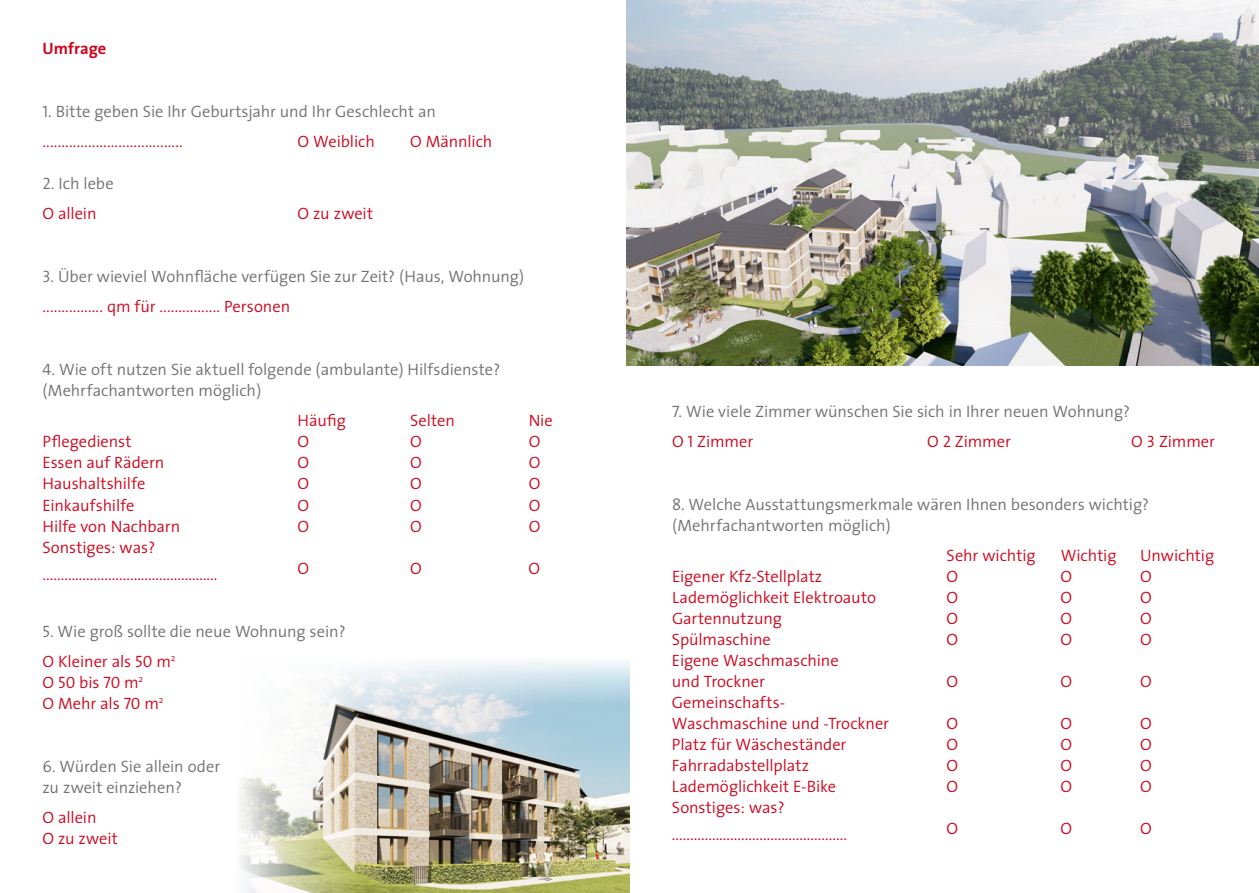
<style>
.page{position:relative;width:1259px;height:893px;background:#fff}
.page>*{position:absolute;margin:0;border:0;box-sizing:border-box;transform-origin:0 0}
.t1{font:300 16.5px/21px "The Sans";letter-spacing:-.005em;color:#cd071e}
.t2{font:300 16.5px/30px "The Sans";letter-spacing:-.005em;color:#707172}
.t3{font:16.5px "The Sans Semi Light Caps";color:#cd071e}
.t4{font:700 16.5px "The Sans";letter-spacing:.005em;color:#cd071e}
.s1{font-family:"The Sans Semi Light Caps";font-weight:400}
.s2{color:#cd071e}
.s3{font-family:"The Sans";font-weight:300}
.s4{font-family:"The Sans Semi Light Caps";font-weight:400;color:#cd071e}
</style>
<div class="page">
<img style="left:240px;top:661px;width:389px;height:232px">
<img style="left:626px;top:0;width:633px;height:366px">
<p class="t4" style="left:43px;top:35px;width:65px">Umfrage</p>
<p class="t2" style="left:43px;top:96px;width:395px"><span class="s1">1</span>. Bitte geben Sie Ihr Geburtsjahr und Ihr Geschlecht an</p>
<p class="t3" style="left:43px;top:128px;width:142px">.....................................</p>
<p class="t1" style="left:298px;top:131px;width:79px">O Weiblich</p>
<p class="t1" style="left:410px;top:131px;width:84px">O Männlich</p>
<p class="t2" style="left:43px;top:168px;width:73px"><span class="s1">2.</span> Ich lebe<br><span class="s2">O allein</span></p>
<p class="t1" style="left:298px;top:203px;width:77px">O zu zweit</p>
<p class="t2" style="left:43px;top:261px;width:483px"><span class="s1">3.</span> Über wieviel Wohnfläche verfügen Sie zur Zeit? (Haus, Wohnung)</p>
<p class="t3" style="left:43px;top:293px;width:249px">................ <span class="s3">qm für</span> ................ <span class="s3">Personen</span></p>
<p class="t2" style="left:42px;top:359px;width:459px;line-height:21px"><span class="s1">4.</span> Wie oft nutzen Sie aktuell folgende (ambulante) Hilfsdienste? (Mehrfachantworten möglich)</p>
<p class="t1" style="left:297px;top:410px;width:50px">Häufig</p>
<p class="t1" style="left:410px;top:410px;width:46px">Selten</p>
<p class="t1" style="left:528px;top:410px;width:26px">Nie</p>
<p class="t1" style="left:42px;top:431px;width:91px">Pflegedienst</p>
<p class="t1" style="left:297px;top:431px;width:13px">O</p>
<p class="t1" style="left:410px;top:431px;width:13px">O</p>
<p class="t1" style="left:528px;top:431px;width:13px">O</p>
<p class="t1" style="left:42px;top:452px;width:123px">Essen auf Rädern</p>
<p class="t1" style="left:297px;top:452px;width:13px">O</p>
<p class="t1" style="left:410px;top:452px;width:13px">O</p>
<p class="t1" style="left:528px;top:452px;width:13px">O</p>
<p class="t1" style="left:42px;top:473px;width:104px">Haushaltshilfe</p>
<p class="t1" style="left:297px;top:473px;width:13px">O</p>
<p class="t1" style="left:410px;top:473px;width:13px">O</p>
<p class="t1" style="left:528px;top:473px;width:13px">O</p>
<p class="t1" style="left:42px;top:494px;width:93px">Einkaufshilfe</p>
<p class="t1" style="left:297px;top:494px;width:13px">O</p>
<p class="t1" style="left:410px;top:494px;width:13px">O</p>
<p class="t1" style="left:528px;top:494px;width:13px">O</p>
<p class="t1" style="left:42px;top:515px;width:139px">Hilfe von Nachbarn</p>
<p class="t1" style="left:297px;top:515px;width:13px">O</p>
<p class="t1" style="left:410px;top:515px;width:13px">O</p>
<p class="t1" style="left:528px;top:515px;width:13px">O</p>
<p class="t1" style="left:42px;top:533px;width:176px;line-height:27px">Sonstiges: was? ................................................</p>
<p class="t1" style="left:297px;top:557px;width:13px">O</p>
<p class="t1" style="left:410px;top:557px;width:13px">O</p>
<p class="t1" style="left:528px;top:557px;width:13px">O</p>
<p class="t2" style="left:42px;top:615px;width:305px"><span class="s1">5.</span> Wie groß sollte die neue Wohnung sein?<br><span class="s2">O Kleiner als</span> <span class="s4">50</span> <span class="s2">m</span><sup>2</sup></p>
<p class="t1" style="left:43px;top:671px;width:122px">O <span class="s1">50</span> bis <span class="s1">70</span> m<sup>2<br></sup>O Mehr als <span class="s1">70</span> m<sup>2</sup></p>
<p class="t2" style="left:43px;top:755px;width:179px;line-height:21px"><span class="s1">6.</span> Würden Sie allein oder zu zweit einziehen?</p>
<p class="t1" style="left:43px;top:806px;width:77px">O allein<br>O zu zweit</p>
<p class="t2" style="left:672px;top:396px;width:459px"><span class="s1">7.</span> Wie viele Zimmer wünschen Sie sich in Ihrer neuen Wohnung?<br><span class="s2">O</span> <span class="s4">1</span> <span class="s2">Zimmer</span></p>
<p class="t1" style="left:927px;top:430px;width:85px">O <span class="s1">2</span> Zimmer</p>
<p class="t1" style="left:1131px;top:430px;width:85px">O <span class="s1">3</span> Zimmer</p>
<p class="t2" style="left:672px;top:493px;width:478px;line-height:21px">8. Welche Ausstattungsmerkmale wären Ihnen besonders wichtig? (Mehrfachantworten möglich)</p>
<p class="t1" style="left:946px;top:544px;width:91px">Sehr wichtig</p>
<p class="t1" style="left:1060px;top:544px;width:57px">Wichtig</p>
<p class="t1" style="left:1140px;top:544px;width:75px">Unwichtig</p>
<p class="t1" style="left:672px;top:565px;width:152px">Eigener Kfz-Stellplatz</p>
<p class="t1" style="left:946px;top:565px;width:13px">O</p>
<p class="t1" style="left:1060px;top:565px;width:13px">O</p>
<p class="t1" style="left:1140px;top:565px;width:13px">O</p>
<p class="t1" style="left:672px;top:586px;width:205px">Lademöglichkeit Elektroauto</p>
<p class="t1" style="left:946px;top:586px;width:13px">O</p>
<p class="t1" style="left:1060px;top:586px;width:13px">O</p>
<p class="t1" style="left:1140px;top:586px;width:13px">O</p>
<p class="t1" style="left:672px;top:607px;width:111px">Gartennutzung</p>
<p class="t1" style="left:946px;top:607px;width:13px">O</p>
<p class="t1" style="left:1060px;top:607px;width:13px">O</p>
<p class="t1" style="left:1140px;top:607px;width:13px">O</p>
<p class="t1" style="left:672px;top:628px;width:100px">Spülmaschine</p>
<p class="t1" style="left:946px;top:628px;width:13px">O</p>
<p class="t1" style="left:1060px;top:628px;width:13px">O</p>
<p class="t1" style="left:1140px;top:628px;width:13px">O</p>
<p class="t1" style="left:672px;top:649px;width:168px">Eigene Waschmaschine und Trockner</p>
<p class="t1" style="left:946px;top:670px;width:13px">O</p>
<p class="t1" style="left:1060px;top:670px;width:13px">O</p>
<p class="t1" style="left:1140px;top:670px;width:13px">O</p>
<p class="t1" style="left:672px;top:691px;width:219px">Gemeinschafts-<br>Waschmaschine und -Trockner</p>
<p class="t1" style="left:946px;top:712px;width:13px">O</p>
<p class="t1" style="left:1060px;top:712px;width:13px">O</p>
<p class="t1" style="left:1140px;top:712px;width:13px">O</p>
<p class="t1" style="left:672px;top:733px;width:176px">Platz für Wäscheständer</p>
<p class="t1" style="left:946px;top:733px;width:13px">O</p>
<p class="t1" style="left:1060px;top:733px;width:13px">O</p>
<p class="t1" style="left:1140px;top:733px;width:13px">O</p>
<p class="t1" style="left:672px;top:754px;width:139px">Fahrradabstellplatz</p>
<p class="t1" style="left:946px;top:754px;width:13px">O</p>
<p class="t1" style="left:1060px;top:754px;width:13px">O</p>
<p class="t1" style="left:1140px;top:754px;width:13px">O</p>
<p class="t1" style="left:672px;top:775px;width:166px">Lademöglichkeit E-Bike</p>
<p class="t1" style="left:946px;top:775px;width:13px">O</p>
<p class="t1" style="left:1060px;top:775px;width:13px">O</p>
<p class="t1" style="left:1140px;top:775px;width:13px">O</p>
<p class="t1" style="left:672px;top:793px;width:176px;line-height:27px">Sonstiges: was? ................................................</p>
<p class="t1" style="left:946px;top:817px;width:13px">O</p>
<p class="t1" style="left:1060px;top:817px;width:13px">O</p>
<p class="t1" style="left:1140px;top:817px;width:13px">O</p>
</div>
